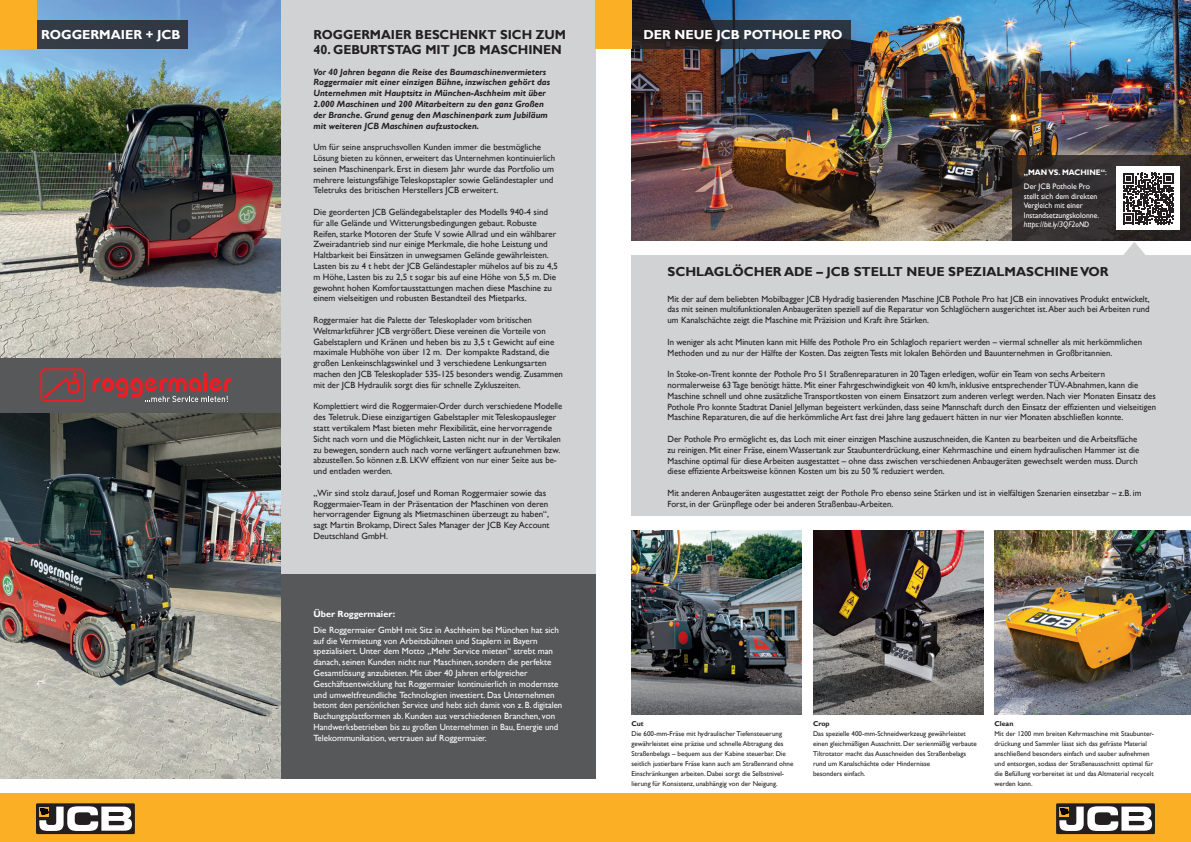
<style>
.page{position:relative;width:1191px;height:842px;background:#fff}
.page>*{position:absolute;margin:0;border:0;box-sizing:border-box;transform-origin:0 0}
.t1{font:700 13px "Gill Sans";color:#231f20}
.t2{font:700 13px "Gill Sans";color:#fff}
.t3{font:9px/10.8px "Gill Sans";color:#231f20}
.t4{font:9px/10.8px "Gill Sans";color:#fff}
.t5{font:9px/10.8px "Gill Sans";color:#231f20;scale:.96 1}
.t6{font:italic 700 9px/10.8px "Gill Sans";color:#231f20}
.t7{font:700 9px "Gill Sans";color:#fff}
.t8{font:8px/9.6px "Gill Sans";color:#fff}
.t9{font:8px/14px "Gill Sans";color:#fff;scale:.96 1}
.t10{font:italic 8px "Gill Sans";color:#fff;scale:.96 1}
.t11{font:7px/10px "Gill Sans";color:#231f20}
.t12{font:700 7px "Gill Sans";color:#231f20}
.s1{font-weight:700}
</style>
<div class="page">
<img style="left:631px;top:0;width:560px;height:241px">
<svg style="left:631px;top:20px;width:219px;height:28px;background:#282b32"></svg>
<div style="left:281px;top:564px;width:314px;height:215px;background:#57585a"></div>
<div style="left:0;top:0;width:595px;height:573px;background:#d1d2d4"></div>
<img style="left:0;top:0;width:281px;height:358px">
<img style="left:0;top:413px;width:281px;height:366px">
<div style="left:0;top:358px;width:281px;height:55px;background:#57585a"></div>
<div style="left:0;top:794px;width:1191px;height:48px;background:#fbaf25"></div>
<div style="left:36px;top:803px;width:99px;height:31px;background:#231f20"></div>
<svg style="left:39px;top:806px;width:93px;height:25px"></svg>
<div style="left:1056px;top:803px;width:99px;height:31px;background:#231f20"></div>
<svg style="left:1059px;top:806px;width:93px;height:25px"></svg>
<div style="left:595px;top:0;width:36px;height:48px;background:#fbaf25"></div>
<div style="left:28px;top:20px;width:160px;height:28px;background:#333a44"></div>
<div style="left:0;top:0;width:36px;height:48px;background:#fbaf25"></div>
<svg style="left:92px;top:372px;width:140px;height:30px"></svg>
<hr style="left:203px;top:378px;width:4px;height:13px;background:#ec1d25">
<svg style="left:40px;top:368px;width:45px;height:34px"></svg>
<div style="left:631px;top:255px;width:560px;height:261px;background:#d1d2d4"></div>
<svg style="left:1123px;top:242px;width:22px;height:13px"></svg>
<img style="left:631px;top:530px;width:170px;height:184px">
<img style="left:994px;top:530px;width:197px;height:184px">
<svg style="left:1012px;top:156px;width:179px;height:85px;background:#322d2d"></svg>
<div style="left:1116px;top:167px;width:64px;height:63px;background:#fff"></div>
<svg style="left:1123px;top:173px;width:51px;height:51px"></svg>
<img style="left:813px;top:530px;width:170px;height:184px">
<h1 class="t2" style="left:41px;top:26px;width:141px">ROGGERMAIER + JCB</h1>
<h1 class="t2" style="left:643px;top:26px;width:200px">DER NEUE JCB POTHOLE PRO</h1>
<p class="t6" style="left:313px;top:66px;width:238px">Vor 40 Jahren begann die Reise des Baumaschinenvermieters Roggermaier mit einer einzigen Bühne, inzwischen gehört das Unternehmen mit Hauptsitz in München-Aschheim mit über 2.000 Maschinen und 200 Mitarbeitern zu den ganz Großen der Branche. Grund genug den Maschinenpark zum Jubiläum mit weiteren JCB Maschinen aufzustocken.</p>
<p class="t3" style="left:313px;top:142px;width:243px">Um für seine anspruchsvollen Kunden immer die bestmögliche Lösung bieten zu können, erweitert das Unternehmen kontinuierlich seinen Maschinenpark. Erst in diesem Jahr wurde das Portfolio um mehrere leistungsfähige Teleskopstapler sowie Geländestapler und Teletruks des britischen Herstellers JCB erweitert.</p>
<p class="t3" style="left:313px;top:207px;width:246px">Die georderten JCB Geländegabelstapler des Modells 940-4 sind für alle Gelände und Witterungsbedingungen gebaut. Robuste Reifen, starke Motoren der Stufe V sowie Allrad und ein wählbarer Zweiradantrieb sind nur einige Merkmale, die hohe Leistung und Haltbarkeit bei Einsätzen in unwegsamen Gelände gewährleisten.<br>Lasten bis zu 4 t hebt der JCB Geländestapler mühelos auf bis zu 4,5 m Höhe, Lasten bis zu 2,5 t sogar bis auf eine Höhe von 5,5 m. Die gewohnt hohen Komfortausstattungen machen diese Maschine zu einem vielseitigen und robusten Bestandteil des Mietparks.</p>
<p class="t3" style="left:313px;top:315px;width:251px">Roggermaier hat die Palette der Teleskoplader vom britischen Weltmarktführer JCB vergrößert. Diese vereinen die Vorteile von Gabelstaplern und Kränen und heben bis zu 3,5 t Gewicht auf eine maximale Hubhöhe von über 12 m. Der kompakte Radstand, die großen Lenkeinschlagswinkel und 3 verschiedene Lenkungsarten machen den JCB Teleskoplader 535-125 besonders wendig. Zusammen mit der JCB Hydraulik sorgt dies für schnelle Zykluszeiten.</p>
<p class="t5" style="left:313px;top:401px;width:261px">Komplettiert wird die Roggermaier-Order durch verschiedene Modelle des Teletruk. Diese einzigartigen Gabelstapler mit Teleskopausleger statt vertikalem Mast bieten mehr Flexibilität, eine hervorragende Sicht nach vorn und die Möglichkeit, Lasten nicht nur in der Vertikalen zu bewegen, sondern auch nach vorne verlängert aufzunehmen bzw. abzustellen. So können z.B. LKW effizient von nur einer Seite aus be&shy;und entladen werden.</p>
<p class="t3" style="left:313px;top:487px;width:238px">„Wir sind stolz darauf, Josef und Roman Roggermaier sowie das Roggermaier-Team in der Präsentation der Maschinen von deren hervorragender Eignung als Mietmaschinen überzeugt zu haben“, sagt Martin Brokamp, Direct Sales Manager der JCB Key Account Deutschland GmbH.</p>
<h1 class="t1" style="left:313px;top:26px;width:254px">ROGGERMAIER BESCHENKT SICH ZUM</h1>
<h1 class="t1" style="left:313px;top:42px;width:250px">40. GEBURTSTAG MIT JCB MASCHINEN</h1>
<p class="t9" style="left:1023px;top:165px;width:88px"><span class="s1">„MAN VS. MACHINE“</span>:<br>Der JCB Pothole Pro</p>
<p class="t8" style="left:1023px;top:191px;width:77px">stellt sich dem direkten<br>Vergleich mit einer<br>Instandsetzungskolonne.</p>
<p class="t10" style="left:1023px;top:220px;width:70px">https://bit.ly/3QF2oND</p>
<h1 class="t1" style="left:667px;top:264px;width:443px">SCHLAGLÖCHER ADE – JCB STELLT NEUE SPEZIALMASCHINE VOR</h1>
<p class="t3" style="left:667px;top:293px;width:483px;text-align:justify">Mit der auf dem beliebten Mobilbagger JCB Hydradig basierenden Maschine JCB Pothole Pro hat JCB ein innovatives Produkt entwickelt, das mit seinen multifunktionalen Anbaugeräten speziell auf die Reparatur von Schlaglöchern ausgerichtet ist. Aber auch bei Arbeiten rund um Kanalschächte zeigt die Maschine mit Präzision und Kraft ihre Stärken.</p>
<p class="t3" style="left:667px;top:336px;width:476px">In weniger als acht Minuten kann mit Hilfe des Pothole Pro ein Schlagloch repariert werden – viermal schneller als mit herkömmlichen<br>Methoden und zu nur der Hälfte der Kosten. Das zeigten Tests mit lokalen Behörden und Bauunternehmen in Großbritannien.</p>
<p class="t3" style="left:667px;top:369px;width:490px">In Stoke-on-Trent konnte der Pothole Pro 51 Straßenreparaturen in 20 Tagen erledigen, wofür ein Team von sechs Arbeitern normalerweise 63 Tage benötigt hätte. Mit einer Fahrgeschwindigkeit von 40 km/h, inklusive entsprechender TÜV-Abnahmen, kann die Maschine schnell und ohne zusätzliche Transportkosten von einem Einsatzort zum anderen verlegt werden. Nach vier Monaten Einsatz des Pothole Pro konnte Stadtrat Daniel Jellyman begeistert verkünden, dass seine Mannschaft durch den Einsatz der effizienten und vielseitigen Maschine Reparaturen, die auf die herkömmliche Art fast drei Jahre lang gedauert hätten in nur vier Monaten abschließen konnte.</p>
<p class="t3" style="left:667px;top:434px;width:473px">Der Pothole Pro ermöglicht es, das Loch mit einer einzigen Maschine auszuschneiden, die Kanten zu bearbeiten und die Arbeitsfläche zu reinigen. Mit einer Fräse, einem Wassertank zur Staubunterdrückung, einer Kehrmaschine und einem hydraulischen Hammer ist die Maschine optimal für diese Arbeiten ausgestattet – ohne dass zwischen verschiedenen Anbaugeräten gewechselt werden muss. Durch diese effiziente Arbeitsweise können Kosten um bis zu 50 % reduziert werden.</p>
<p class="t3" style="left:667px;top:488px;width:475px">Mit anderen Anbaugeräten ausgestattet zeigt der Pothole Pro ebenso seine Stärken und ist in vielfältigen Szenarien einsetzbar – z.B. im<br>Forst, in der Grünpflege oder bei anderen Straßenbau-Arbeiten.</p>
<p class="t7" style="left:313px;top:608px;width:83px">Über Roggermaier:</p>
<p class="t4" style="left:313px;top:624px;width:250px">Die Roggermaier GmbH mit Sitz in Aschheim bei München hat sich auf die Vermietung von Arbeitsbühnen und Staplern in Bayern spezialisiert. Unter dem Motto „Mehr Service mieten“ strebt man danach, seinen Kunden nicht nur Maschinen, sondern die perfekte Gesamtlösung anzubieten. Mit über 40 Jahren erfolgreicher Geschäftsentwicklung hat Roggermaier kontinuierlich in modernste und umweltfreundliche Technologien investiert. Das Unternehmen betont den persönlichen Service und hebt sich damit von z. B. digitalen Buchungsplattformen ab. Kunden aus verschiedenen Branchen, von Handwerksbetrieben bis zu großen Unternehmen in Bau, Energie und Telekommunikation, vertrauen auf Roggermaier.</p>
<p class="t12" style="left:631px;top:719px;width:14px">Cut</p>
<p class="t11" style="left:631px;top:729px;width:163px">Die 600-mm-Fräse mit hydraulischer Tiefensteuerung gewährleistet eine präzise und schnelle Abtragung des Straßenbelags – bequem aus der Kabine steuerbar. Die seitlich justierbare Fräse kann auch am Straßenrand ohne Einschränkungen arbeiten. Dabei sorgt die Selbstnivel&shy;lierung für Konsistenz, unabhängig von der Neigung.</p>
<p class="t12" style="left:813px;top:719px;width:18px">Crop</p>
<p class="t11" style="left:813px;top:729px;width:165px">Das spezielle 400-mm-Schneidwerkzeug gewährleistet einen gleichmäßigen Ausschnitt. Der serienmäßig verbaute Tiltrotator macht das Ausschneiden des Straßenbelags rund um Kanalschächte oder Hindernisse<br>besonders einfach.</p>
<p class="t12" style="left:994px;top:719px;width:20px">Clean</p>
<p class="t11" style="left:994px;top:729px;width:161px">Mit der 1200 mm breiten Kehrmaschine mit Staubunter&shy;drückung und Sammler lässt sich das gefräste Material anschließend besonders einfach und sauber aufnehmen und entsorgen, sodass der Straßenausschnitt optimal für die Befüllung vorbereitet ist und das Altmaterial recycelt werden kann.</p>
</div>
